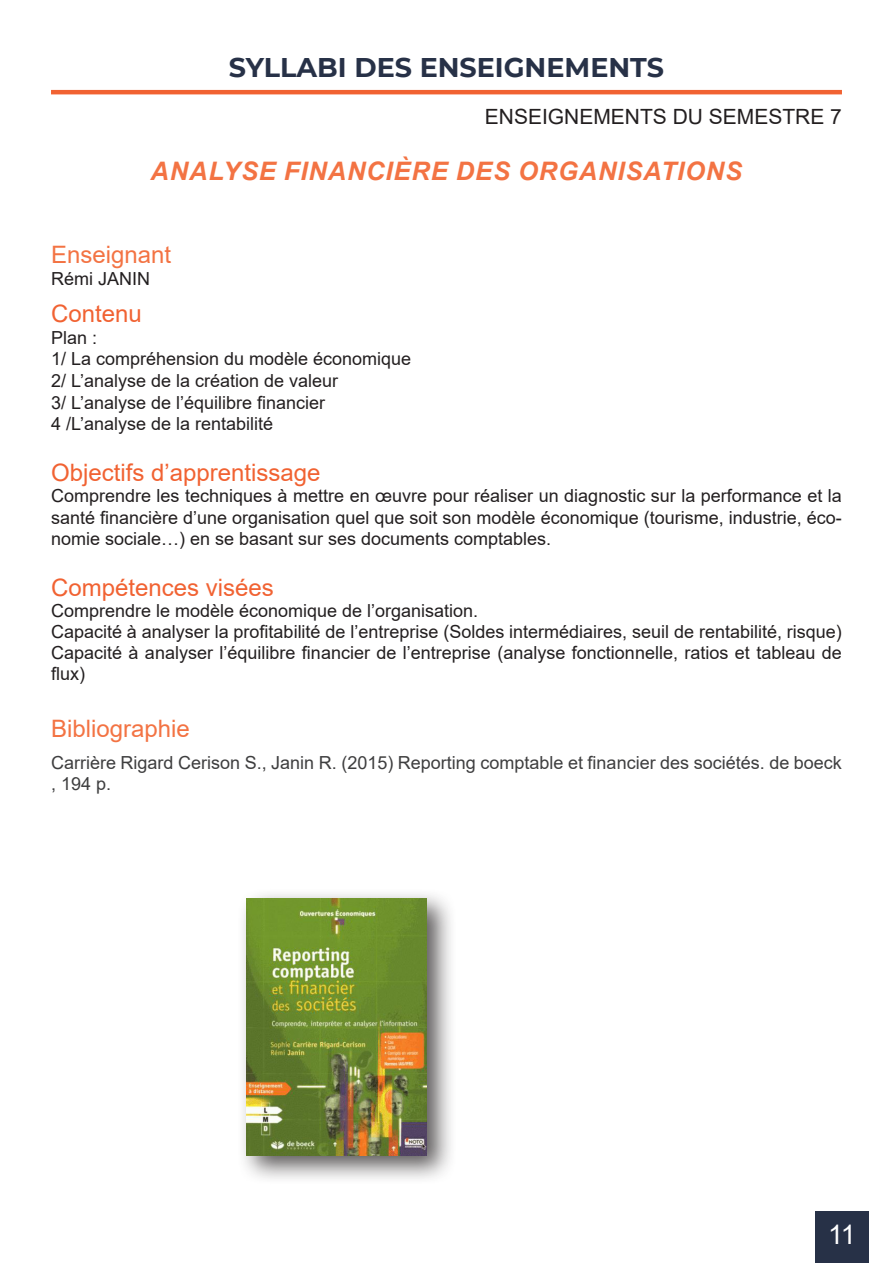
<style>
.page{position:relative;width:893px;height:1263px;background:#fff}
.page>*{position:absolute;margin:0;border:0;box-sizing:border-box;transform-origin:0 0}
.Titre_1{font:700 27px "Montserrat";color:#273147}
.t1{font:27px "Arial";color:#fff}
.syllabi_titre_1_ie{font:italic 700 25.5px "Arial";letter-spacing:.035em;color:#f37343}
.syllabi_titre_2_IE{font:24px "Arial";color:#f16232}
.syllabi_titre_1_ie-2{font:24px "Arial";color:#f37343}
.Style_de_paragraphe_2{font:21px "Arial";color:#231f20}
.syllabi_titre_2_IE-2{font:18px/21.6px "Arial";color:#231f20;text-align:justify}
.t2{font:18px/21px "Arial";color:#3e3e3f}
.syllabi_titre_1_ie-3{font:18px "Arial";color:#231f20}
</style>
<div class="page">
<div style="left:815px;top:1211px;width:53px;height:52px;background:#273147"></div>
<hr style="left:51px;top:90px;width:791px;height:4px;background:#f16232">
<div style="left:236px;top:887px;width:221px;height:298px;background:#231f20;opacity:.75"></div>
<img style="left:247px;top:898px;width:179px;height:257px">
<p class="Titre_1" style="left:229px;top:48px;width:437px">SYLLABI DES ENSEIGNEMENTS</p>
<p class="Style_de_paragraphe_2" style="left:485px;top:102px;width:359px">ENSEIGNEMENTS DU SEMESTRE 7</p>
<p class="syllabi_titre_1_ie" style="left:151px;top:154px;width:593px">ANALYSE FINANCIÈRE DES ORGANISATIONS</p>
<p class="syllabi_titre_1_ie-2" style="left:51px;top:238px;width:122px">Enseignant</p>
<p class="syllabi_titre_1_ie-3" style="left:51px;top:266px;width:100px">Rémi JANIN</p>
<p class="syllabi_titre_2_IE" style="left:51px;top:297px;width:92px">Contenu</p>
<p class="syllabi_titre_2_IE-2" style="left:51px;top:326px;width:48px">Plan :</p>
<p class="syllabi_titre_2_IE-2" style="left:51px;top:348px;width:362px">1/ La compréhension du modèle économique</p>
<p class="syllabi_titre_2_IE-2" style="left:51px;top:370px;width:289px">2/ L’analyse de la création de valeur</p>
<p class="syllabi_titre_2_IE-2" style="left:51px;top:391px;width:276px">3/ L’analyse de l’équilibre financier</p>
<p class="syllabi_titre_2_IE-2" style="left:51px;top:413px;width:224px">4 /L’analyse de la rentabilité</p>
<p class="syllabi_titre_2_IE" style="left:51px;top:456px;width:271px">Objectifs d’apprentissage</p>
<p class="syllabi_titre_2_IE-2" style="left:51px;top:485px;width:792px">Comprendre les techniques à mettre en œuvre pour réaliser un diagnostic sur la performance et la santé financière d’une organisation quel que soit son modèle économique (tourisme, industrie, éco&shy;nomie sociale…) en se basant sur ses documents comptables.</p>
<p class="syllabi_titre_2_IE" style="left:51px;top:571px;width:224px">Compétences visées</p>
<p class="syllabi_titre_2_IE-2" style="left:51px;top:599px;width:429px">Comprendre le modèle économique de l’organisation.</p>
<p class="syllabi_titre_2_IE-2" style="left:51px;top:620px;width:792px">Capacité à analyser la profitabilité de l’entreprise (Soldes intermédiaires, seuil de rentabilité, risque)</p>
<p class="syllabi_titre_2_IE-2" style="left:51px;top:642px;width:792px;line-height:21px">Capacité à analyser l’équilibre financier de l’entreprise (analyse fonctionnelle, ratios et tableau de flux)</p>
<p class="syllabi_titre_1_ie-2" style="left:51px;top:712px;width:140px">Bibliographie</p>
<p class="t2" style="left:51px;top:752px;width:792px">Carrière Rigard Cerison S., Janin R. (2015) Reporting comptable et financier des sociétés. de boeck , 194 p.</p>
<h1 class="t1" style="left:828px;top:1216px;width:29px">11</h1>
</div>
